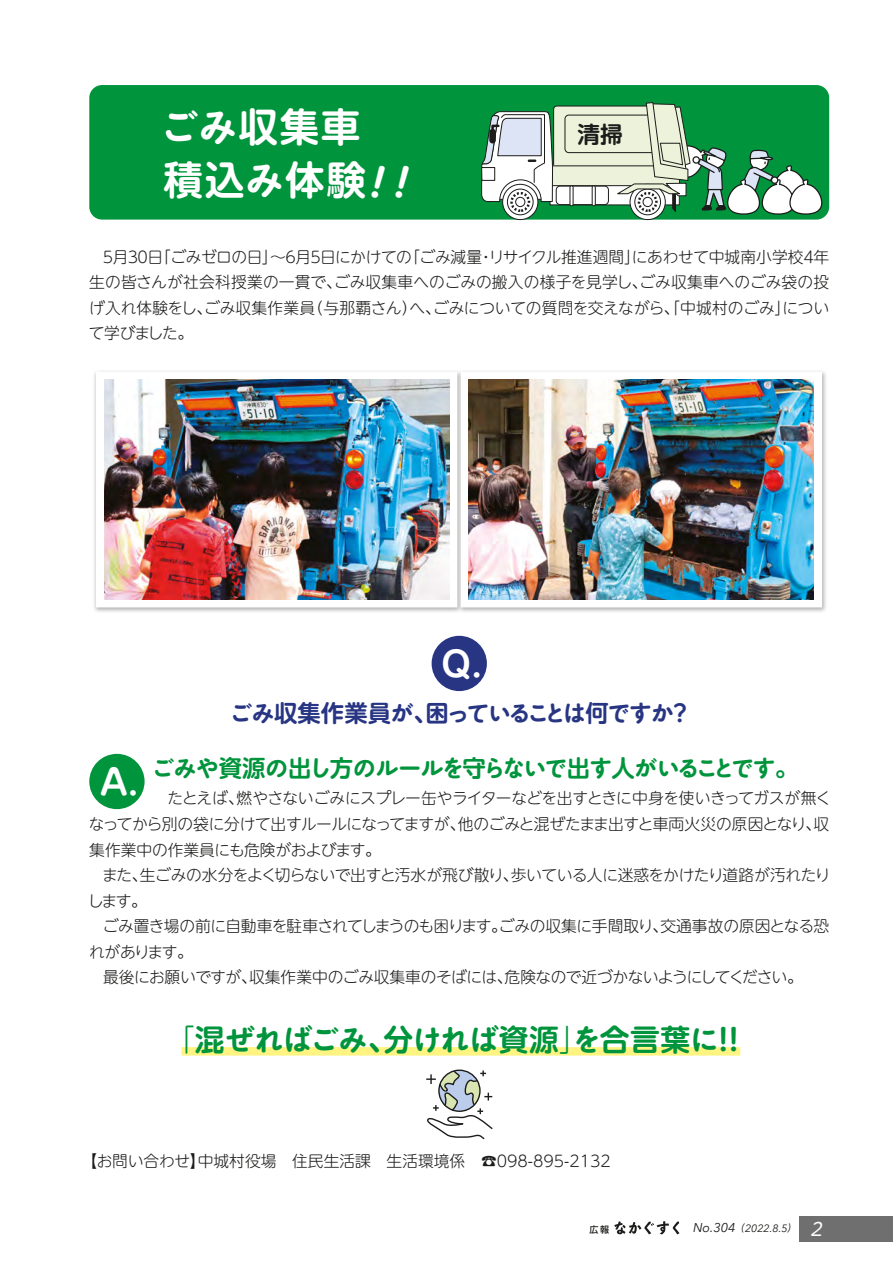
<style>
.page{position:relative;width:893px;height:1263px;background:#fff}
.page>*{position:absolute;margin:0;border:0;box-sizing:border-box;transform-origin:0 0}
.t1{font:700 39.6px "UD Shin M Go Pr 6 De";letter-spacing:.04em;color:#fff}
.t2{font:700 33.9px "Maru Anti Std De";color:#fff}
.t3{font:700 29.7px "UD Shin M Go Pr 6 De";color:#00943c}
.t4{font:700 29.7px "Maru Anti Std De";letter-spacing:-.035em;color:#00943c}
.t5{font:300 29.7px "UD Shin M Go Pr 6";color:#00943c}
.t6{font:700 23.4px "Maru Anti Std De";letter-spacing:-.095em;color:#00943c}
.t7{font:700 23.4px "Maru Anti Std De";letter-spacing:-.135em;color:#273583}
.t8{font:700 23.4px "UD Shin M Go Pr 6 De";color:#273583}
.t9{font:700 22.8px "UD Shin M Go Pr 6 De";color:#1c1c1b}
.t10{font:italic 17.85px "UD Shin M Go Pr 6";color:#fff}
.t11{font:300 15.75px/25.5px "UD Shin M Go Pr 6";letter-spacing:-.02em;color:#1c1c1b}
.t12{font:300 15.75px "UD Shin M Go Pr 6";letter-spacing:-.045em;color:#1c1c1b}
.t13{font:300 15.75px "UD Shin M Go Pr 6";color:#1c1c1b}
.t14{font:300 15.75px "UD Shin M Go Pr 6";letter-spacing:.005em;color:#1c1c1b}
.t15{font:300 15.75px "UD Shin M Go Pr 6";letter-spacing:.01em;color:#1c1c1b}
.t16{font:300 15.75px "UD Shin M Go Pr 6";letter-spacing:.015em;color:#1c1c1b}
.t17{font:italic 12.75px "Avenir Next";color:#1c1c1b}
.t18{font:italic 10.65px "Avenir Next";color:#1c1c1b}
.t19{font:500 9px "UD Shin Go Pr 6";color:#1c1c1b}
.s1{font-family:"Maru Anti Std De"}
.s2{font-family:"UD Shin M Go Pr 6 De"}
.s3{font-family:"UD Shin M Go Pr 6";font-weight:300}
</style>
<div class="page">
<div style="left:89px;top:85px;width:740px;height:135px;background:#00943c;border-radius:13px"></div>
<div style="left:182px;top:1047px;width:558px;height:8px;background:#fff482"></div>
<svg style="left:426px;top:1069px;width:67px;height:71px"></svg>
<div style="left:432px;top:636px;width:55px;height:55px;background:#273583;border-radius:50%"></div>
<div style="left:89px;top:754px;width:56px;height:55px;background:#00943c;border-radius:50%"></div>
<svg style="left:630px;top:184px;width:35px;height:36px"></svg>
<div style="left:629px;top:184px;width:37px;height:36px;border:1px solid #1c1c1b;border-radius:50%"></div>
<svg style="left:503px;top:184px;width:35px;height:36px"></svg>
<div style="left:502px;top:184px;width:36px;height:36px;border:1px solid #1c1c1b;border-radius:50%"></div>
<svg style="left:481px;top:102px;width:342px;height:114px"></svg>
<img style="left:94px;top:371px;width:314px;height:241px">
<svg style="left:96px;top:372px;width:312px;height:235px"></svg>
<img style="left:104px;top:380px;width:304px;height:219px">
<img style="left:408px;top:371px;width:418px;height:293px">
<svg style="left:461px;top:372px;width:361px;height:235px"></svg>
<img style="left:469px;top:380px;width:345px;height:219px">
<div style="left:799px;top:1216px;width:94px;height:26px;background:#6f6f6f"></div>
<svg style="left:614px;top:1221px;width:65px;height:13px"></svg>
<h1 class="t1" style="left:159px;top:93px;width:203px"><span class="s1">ごみ</span>収集車</h1>
<h1 class="t1" style="left:163px;top:147px;width:204px">積込<span class="s1">み</span>体験</h1>
<h3 class="t9" style="left:577px;top:115px;width:47px">清掃</h3>
<p class="t11" style="left:147px;top:243px;width:140px">「日ごみゼロの日」～</p>
<p class="t11" style="left:404px;top:243px;width:238px">「ごみ減量リサイクル推進週間」</p>
<p class="t11" style="left:632px;top:243px;width:173px">にあわせて中城南小学校</p>
<p class="t11" style="left:813px;top:243px;width:17px">年</p>
<p class="t11" style="left:320px;top:243px;width:93px">日にかけての</p>
<p class="t11" style="left:113px;top:243px;width:17px">月</p>
<p class="t11" style="left:296px;top:243px;width:17px">月</p>
<p class="t11" style="left:125px;top:243px;width:27px">３０</p>
<p class="t11" style="left:283px;top:243px;width:17px">６</p>
<p class="t11" style="left:801px;top:243px;width:17px">４</p>
<p class="t11" style="left:100px;top:243px;width:17px">５</p>
<p class="t11" style="left:308px;top:243px;width:17px">５</p>
<p class="t11" style="left:478px;top:243px;width:17px">・</p>
<p class="t14" style="left:334px;top:269px;width:315px">ごみ収集車へのごみの搬入の様子を見学し、</p>
<p class="t13" style="left:639px;top:269px;width:191px">ごみ収集車へのごみ袋の投</p>
<p class="t15" style="left:89px;top:269px;width:254px">生の皆さんが社会科授業の一貫で、</p>
<p class="t16" style="left:204px;top:295px;width:113px">ごみ収集作業員</p>
<p class="t11" style="left:433px;top:294px;width:359px">ごみについての質問を交えながら、「中城村のごみ」</p>
<p class="t11" style="left:89px;top:294px;width:125px">げ入れ体験をし、て学びました。</p>
<p class="t11" style="left:308px;top:294px;width:135px">（与那覇さんへ）、</p>
<p class="t11" style="left:782px;top:294px;width:48px">につい</p>
<h2 class="t2" style="left:441px;top:639px;width:42px">Q.</h2>
<h3 class="t7" style="left:425px;top:696px;width:250px"><span class="s2">困</span>っていることは<span class="s2">何</span>ですか</h3>
<h3 class="t8" style="left:229px;top:693px;width:209px"><span class="s1">ごみ</span>収集作業員<span class="s1">が</span>、</h3>
<h3 class="t8" style="left:668px;top:693px;width:25px">?</h3>
<h2 class="t2" style="left:100px;top:757px;width:40px">A.</h2>
<h3 class="t6" style="left:151px;top:750px;width:648px">ごみや<span class="s2">資源</span>の<span class="s2">出</span>し<span class="s2">方</span>のルールを<span class="s2">守</span>らないで<span class="s2">出</span>す<span class="s2">人</span>がいることです<span class="s2">。</span></h3>
<p class="t11" style="left:458px;top:810px;width:373px">他のごみと混ぜたまま出すと車両火災の原因となり収、</p>
<p class="t11" style="left:237px;top:785px;width:596px">燃やさないごみにスプレー缶やライターなどを出すときに中身を使いきってガスが無く</p>
<p class="t11" style="left:168px;top:785px;width:78px">たとえば、</p>
<p class="t11" style="left:89px;top:810px;width:378px">なってから別の袋に分けて出すルールになってますが、集作業中の作業員にも危険がおよびます。</p>
<p class="t11" style="left:140px;top:861px;width:692px">生ごみの水分をよく切らないで出すと汚水が飛び散り歩いている人に迷惑をかけたり道路が汚れたり</p>
<p class="t11" style="left:88px;top:861px;width:61px;text-align:right">また、します。</p>
<p class="t11" style="left:503px;top:861px;width:17px">、</p>
<p class="t12" style="left:103px;top:913px;width:406px">ごみ置き場の前に自動車を駐車されてしまうのも困ります。</p>
<p class="t11" style="left:89px;top:938px;width:105px">れがあります。</p>
<p class="t11" style="left:499px;top:912px;width:332px">ごみの収集に手間取り交通事故の原因となる恐</p>
<p class="t11" style="left:652px;top:912px;width:17px">、</p>
<p class="t11" style="left:249px;top:963px;width:265px">収集作業中のごみ収集車のそばには、</p>
<p class="t12" style="left:505px;top:964px;width:300px">危険なので近づかないようにしてください。</p>
<p class="t11" style="left:103px;top:963px;width:155px">最後にお願いですが、</p>
<h3 class="t4" style="left:165px;top:1017px;width:235px"><span class="s3">「</span><span class="s2">混</span>ぜればごみ<span class="s2">、</span></h3>
<h3 class="t3" style="left:383px;top:1014px;width:337px">分<span class="s1">ければ</span>資源<span class="s1">を</span>合言葉<span class="s1">に</span></h3>
<h3 class="t5" style="left:560px;top:1015px;width:31px">」</h3>
<h3 class="t3" style="left:708px;top:1014px;width:42px">!!</h3>
<p class="t11" style="left:81px;top:1147px;width:126px">【お問い合わせ】</p>
<p class="t13" style="left:198px;top:1148px;width:269px">中城村役場　住民生活課　生活環境係</p>
<p class="t13" style="left:481px;top:1148px;width:131px">☎098-895-2132</p>
<p class="t19" style="left:589px;top:1222px;width:21px">広報</p>
<p class="t17" style="left:693px;top:1217px;width:44px">No.304</p>
<p class="t18" style="left:742px;top:1219px;width:50px">)2022.8.5(</p>
<p class="t10" style="left:810px;top:1214px;width:18px">2</p>
</div>
